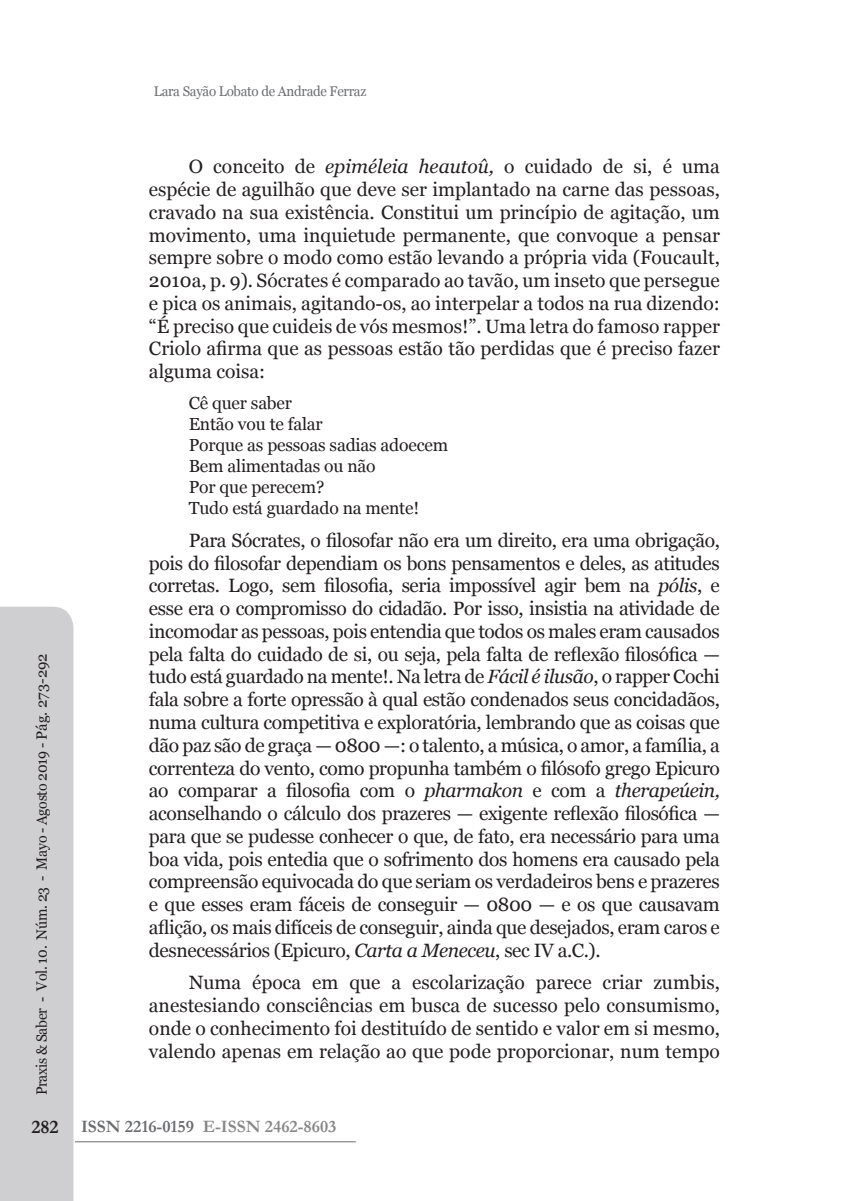
<style>
.page{position:relative;width:859px;height:1201px;background:#fff}
.page>*{position:absolute;margin:0;border:0;box-sizing:border-box;transform-origin:0 0}
.t1{font:19.25px/22.8px "Georgia";color:#231f20;text-align:justify}
.t2{font:17.5px/21px "Georgia";letter-spacing:-.01em;color:#231f20}
.t3{font:600 17.5px "Garamond";color:#888}
.t4{font:14.88px "Georgia";letter-spacing:-.02em;color:#231f20;scale:.95 1}
.t5{font:14px "Georgia";letter-spacing:-.02em;color:#6c6d70;scale:.95 1}
.s1{font-style:italic}
.s2{font-size:19.25px;color:#231f20}
.s3{color:#6c6d70}
</style>
<div class="page">
<div style="left:0;top:606px;width:73px;height:594px;background:#cfcfd1"></div>
<hr style="left:75px;top:1141px;width:280px;height:1px;background:#6c6c6e">
<p class="t5" style="left:154px;top:82px;width:225px">Lara Sayão Lobato de Andrade Ferraz</p>
<p class="t1" style="left:149px;top:156px;width:572px;text-indent:40px">O conceito de <span class="s1">epiméleia heautoû,</span> o cuidado de si, é uma espécie de aguilhão que deve ser implantado na carne das pessoas, cravado na sua existência. Constitui um princípio de agitação, um movimento, uma inquietude permanente, que convoque a pensar sempre sobre o modo como estão levando a própria vida (Foucault, 2010a, p. 9). Sócrates é comparado ao tavão, um inseto que persegue e pica os animais, agitando-os, ao interpelar a todos na rua dizendo: “É preciso que cuideis de vós mesmos!”. Uma letra do famoso rapper Criolo afirma que as pessoas estão tão perdidas que é preciso fazer alguma coisa:</p>
<p class="t2" style="left:189px;top:393px;width:261px">Cê quer saber<br>Então vou te falar<br>Porque as pessoas sadias adoecem<br>Bem alimentadas ou não<br>Por que perecem?<br>Tudo está guardado na mente!</p>
<p class="t1" style="left:149px;top:529px;width:572px;text-indent:40px">Para Sócrates, o filosofar não era um direito, era uma obrigação, pois do filosofar dependiam os bons pensamentos e deles, as atitudes corretas. Logo, sem filosofia, seria impossível agir bem na <span class="s1">pólis</span>, e esse era o compromisso do cidadão. Por isso, insistia na atividade de incomodar as pessoas, pois entendia que todos os males eram causados pela falta do cuidado de si, ou seja, pela falta de reflexão filosófica — tudo está guardado na mente!. Na letra de <span class="s1">Fácil é ilusão</span>, o rapper Cochi fala sobre a forte opressão à qual estão condenados seus concidadãos, numa cultura competitiva e exploratória, lembrando que as coisas que dão paz são de graça — 0800 —: o talento, a música, o amor, a família, a correnteza do vento, como propunha também o filósofo grego Epicuro ao comparar a filosofia com o <span class="s1">pharmakon</span> e com a <span class="s1">therapeúein, </span>aconselhando o cálculo dos prazeres — exigente reflexão filosófica — para que se pudesse conhecer o que, de fato, era necessário para uma boa vida, pois entedia que o sofrimento dos homens era causado pela compreensão equivocada do que seriam os verdadeiros bens e prazeres e que esses eram fáceis de conseguir — 0800 — e os que causavam aflição, os mais difíceis de conseguir, ainda que desejados, eram caros e desnecessários (Epicuro, <span class="s1">Carta a Meneceu</span>, sec IV a.C.).</p>
<p class="t1" style="left:149px;top:971px;width:572px;text-indent:40px">Numa época em que a escolarização parece criar zumbis, anestesiando consciências em busca de sucesso pelo consumismo, onde o conhecimento foi destituído de sentido e valor em si mesmo, valendo apenas em relação ao que pode proporcionar, num tempo</p>
<p class="t4" style="left:33px;top:1095px;width:467px;rotate:-90deg">Praxis &amp; Saber - Vol. 10. Núm. 23 - Mayo - Agosto 2019 - Pág. 273-292</p>
<p class="t3" style="left:31px;top:1114px;width:306px"><span class="s2">282</span> <span class="s3">ISSN 2216-0159</span> E-ISSN 2462-8603</p>
</div>
